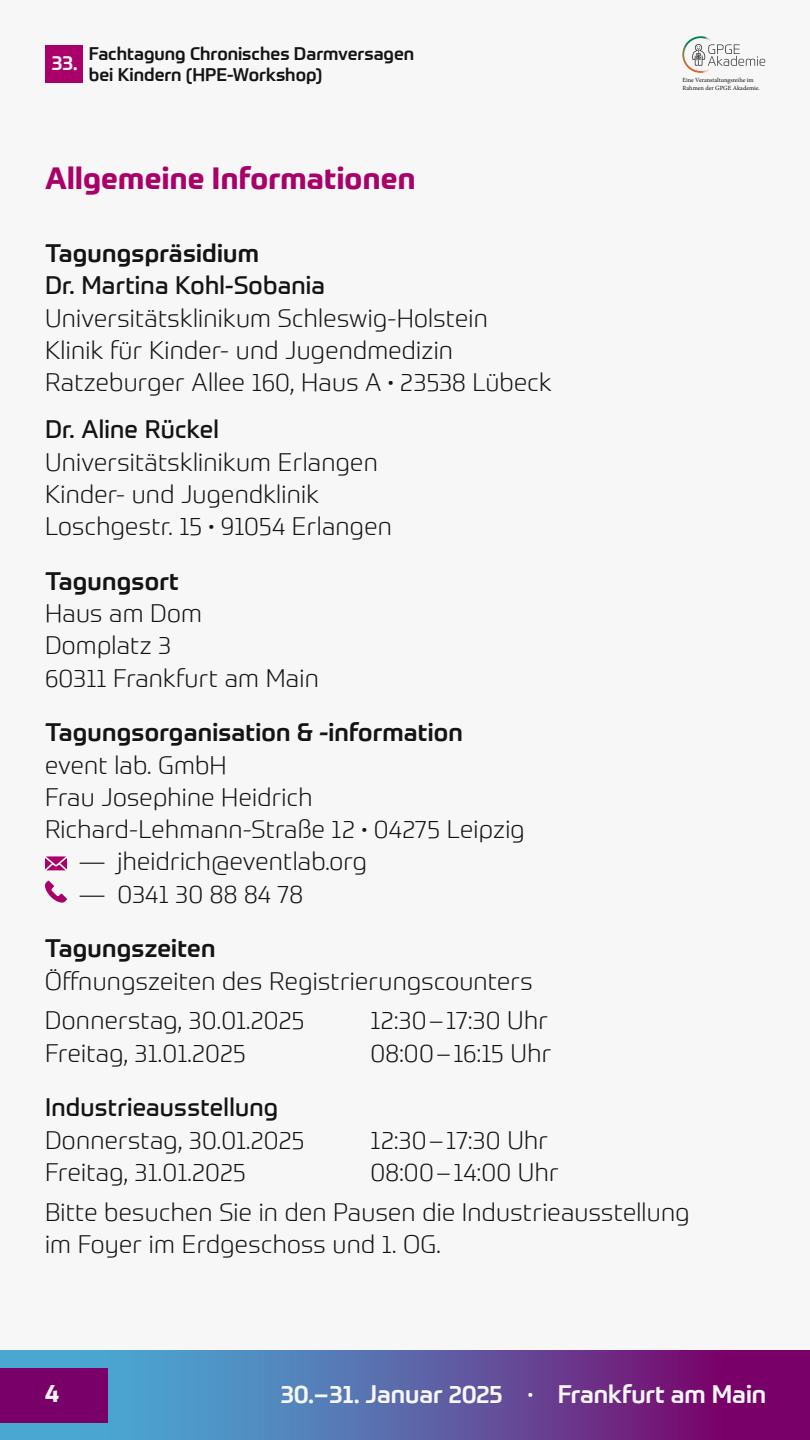
<style>
.page{position:relative;width:810px;height:1440px;background:#f7f7f7}
.page>*{position:absolute;margin:0;border:0;box-sizing:border-box;transform-origin:0 0}
.t1{font:700 30px "Prometo";letter-spacing:.01em;color:#aa0069}
.t2{font:300 24.75px/32.2px "Prometo";letter-spacing:.01em;color:#141414}
.t3{font:500 24.75px "Prometo";letter-spacing:.01em;color:#141414}
.t4{font:24.75px "Prometo";letter-spacing:.01em;color:#141414}
.t5{font:500 24.75px "Prometo";color:#f7f7f7}
.t6{font:700 24.75px "Prometo";color:#f7f7f7}
.t7{font:500 20.1px "Prometo";color:#f7f7f7}
.t8{font:500 17.85px/21.2px "Prometo";color:#141414}
.t9{font:6.3px/7.6px "Minion Pro";color:#141414}
.s1{font-weight:500}
</style>
<div class="page">
<svg style="left:0;top:1351px;width:810px;height:89px;background:#6058a0"></svg>
<div style="left:0;top:1368px;width:108px;height:54px;background:#7a0069"></div>
<div style="left:45px;top:45px;width:37px;height:37px;background:#aa0069"></div>
<img style="left:682px;top:36px;width:29px;height:37px">
<svg style="left:692px;top:44px;width:73px;height:22px"></svg>
<svg style="left:45px;top:856px;width:22px;height:14px"></svg>
<svg style="left:45px;top:881px;width:22px;height:22px"></svg>
<p class="t7" style="left:52px;top:50px;width:27px">33.</p>
<p class="t8" style="left:89px;top:43px;width:327px">Fachtagung Chronisches Darmversagen bei Kindern (HPE-Workshop)</p>
<p class="t1" style="left:45px;top:159px;width:372px">Allgemeine Informationen</p>
<p class="t3" style="left:45px;top:238px;width:215px">Tagungspräsidium</p>
<p class="t4" style="left:45px;top:270px;width:282px">Dr. Martina Kohl-Sobania</p>
<p class="t2" style="left:45px;top:302px;width:508px">Universitätsklinikum Schleswig-Holstein<br>Klinik für Kinder- und Jugendmedizin<br>Ratzeburger Allee 160, Haus A <span class="s1">·</span> 23538 Lübeck</p>
<p class="t4" style="left:45px;top:414px;width:176px">Dr. Aline Rückel</p>
<p class="t2" style="left:45px;top:446px;width:348px">Universitätsklinikum Erlangen<br>Kinder- und Jugendklinik<br>Loschgestr. 15 <span class="s1">·</span> 91054 Erlangen</p>
<p class="t3" style="left:45px;top:566px;width:135px">Tagungsort</p>
<p class="t2" style="left:45px;top:597px;width:275px">Haus am Dom<br>Domplatz 3<br>60311 Frankfurt am Main</p>
<p class="t3" style="left:45px;top:717px;width:419px">Tagungsorganisation &amp; -information</p>
<p class="t2" style="left:45px;top:749px;width:481px">event lab. GmbH<br>Frau Josephine Heidrich<br>Richard-Lehmann-Straße 12 <span class="s1">·</span> 04275 Leipzig</p>
<p class="t2" style="left:80px;top:845px;width:289px">— jheidrich@eventlab.org</p>
<p class="t2" style="left:80px;top:878px;width:225px">— 0341 30 88 84 78</p>
<p class="t3" style="left:45px;top:933px;width:172px">Tagungszeiten</p>
<p class="t2" style="left:45px;top:961px;width:489px;line-height:39.8px">Öffnungszeiten des Registrierungscounters<br>Donnerstag, 30.01.2025</p>
<p class="t2" style="left:371px;top:1004px;width:179px">12:30– 17:30 Uhr</p>
<p class="t9" style="left:683px;top:76px;width:79px">Eine Veranstaltungsreihe im<br>Rahmen der GPGE Akademie.</p>
<p class="t2" style="left:45px;top:1037px;width:202px">Freitag, 31.01.2025</p>
<p class="t2" style="left:371px;top:1037px;width:182px">08:00– 16:15 Uhr</p>
<p class="t4" style="left:45px;top:1092px;width:235px">Industrieausstellung</p>
<p class="t2" style="left:45px;top:1124px;width:261px">Donnerstag, 30.01.2025</p>
<p class="t2" style="left:371px;top:1124px;width:179px">12:30– 17:30 Uhr</p>
<p class="t2" style="left:45px;top:1156px;width:202px">Freitag, 31.01.2025</p>
<p class="t2" style="left:45px;top:1152px;width:646px;line-height:39.8px;text-indent:326px">08:00– 14:00 Uhr<br>Bitte besuchen Sie in den Pausen die Industrieausstellung</p>
<p class="t2" style="left:45px;top:1228px;width:397px">im Foyer im Erdgeschoss und 1. OG.</p>
<p class="t6" style="left:45px;top:1378px;width:16px">4</p>
<p class="t5" style="left:281px;top:1379px;width:487px">30.– 31. Januar 2025 · Frankfurt am Main</p>
</div>
